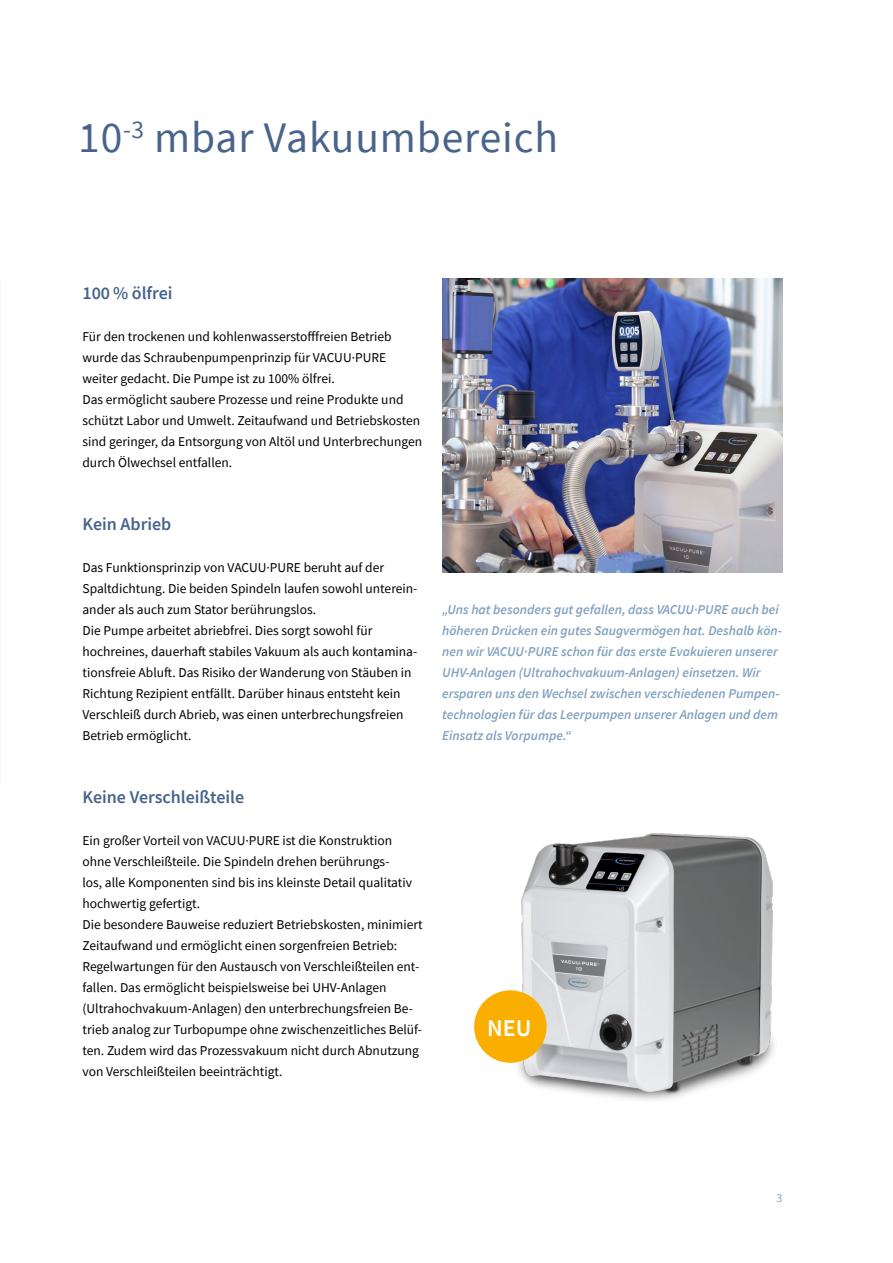
<style>
.page{position:relative;width:893px;height:1263px;background:#fff}
.page>*{position:absolute;margin:0;border:0;box-sizing:border-box;transform-origin:0 0}
.t1{font:43.5px "Source Sans Pro";letter-spacing:.02em;color:#48648b}
.t2{font:600 24px "Source Sans Pro";color:#fff}
.t3{font:600 18px "Source Sans Pro";color:#48648b}
.t4{font:13.5px/21px "Source Sans Pro";color:#000}
.t5{font:italic 600 13.5px/21px "Source Sans Pro";color:#82a2c0}
.t6{font:12px "Source Sans Pro";color:#82a2c0}
</style>
<div class="page">
<img style="left:442px;top:279px;width:340px;height:293px">
<img style="left:474px;top:833px;width:300px;height:267px">
<div style="left:474px;top:990px;width:73px;height:73px;background:#f9ae00;border-radius:50%"></div>
<h1 class="t1" style="left:78px;top:110px;width:481px">10<sup>-3</sup> mbar Vakuumbereich</h1>
<h3 class="t3" style="left:82px;top:281px;width:92px">100 % ölfrei</h3>
<p class="t4" style="left:82px;top:326px;width:341px">Für den trockenen und kohlenwasserstofffreien Betrieb wurde das Schraubenpumpenprinzip für VACUU·PURE weiter gedacht. Die Pumpe ist zu 100% ölfrei.<br>Das ermöglicht saubere Prozesse und reine Produkte und schützt Labor und Umwelt. Zeitaufwand und Betriebskosten sind geringer, da Entsorgung von Altöl und Unterbrechungen durch Ölwechsel entfallen.</p>
<h3 class="t3" style="left:82px;top:512px;width:90px">Kein Abrieb</h3>
<p class="t4" style="left:82px;top:557px;width:336px">Das Funktionsprinzip von VACUU·PURE beruht auf der Spaltdichtung. Die beiden Spindeln laufen sowohl unterein&shy;ander als auch zum Stator berührungslos.<br>Die Pumpe arbeitet abriebfrei. Dies sorgt sowohl für hochreines, dauerhaft stabiles Vakuum als auch kontamina&shy;tionsfreie Abluft. Das Risiko der Wanderung von Stäuben in Richtung Rezipient entfällt. Darüber hinaus entsteht kein Verschleiß durch Abrieb, was einen unterbrechungsfreien Betrieb ermöglicht.</p>
<h3 class="t3" style="left:82px;top:785px;width:163px">Keine Verschleißteile</h3>
<p class="t4" style="left:82px;top:830px;width:342px">Ein großer Vorteil von VACUU·PURE ist die Konstruktion ohne Verschleißteile. Die Spindeln drehen berührungs-<br>los, alle Komponenten sind bis ins kleinste Detail qualitativ hochwertig gefertigt.<br>Die besondere Bauweise reduziert Betriebskosten, minimiert Zeitaufwand und ermöglicht einen sorgenfreien Betrieb:<br>Regelwartungen für den Austausch von Verschleißteilen ent&shy;fallen. Das ermöglicht beispielsweise bei UHV-Anlagen (Ultrahochvakuum-Anlagen) den unterbrechungsfreien Be&shy;trieb analog zur Turbopumpe ohne zwischenzeitliches Belüf&shy;ten. Zudem wird das Prozessvakuum nicht durch Abnutzung von Verschleißteilen beeinträchtigt.</p>
<p class="t5" style="left:442px;top:599px;width:341px">„Uns hat besonders gut gefallen, dass VACUU·PURE auch bei höheren Drücken ein gutes Saugvermögen hat. Deshalb kön&shy;nen wir VACUU·PURE schon für das erste Evakuieren unserer UHV-Anlagen (Ultrahochvakuum-Anlagen) einsetzen. Wir ersparen uns den Wechsel zwischen verschiedenen Pumpen&shy;technologien für das Leerpumpen unserer Anlagen und dem Einsatz als Vorpumpe.“</p>
<h2 class="t2" style="left:487px;top:1012px;width:46px">NEU</h2>
<p class="t6" style="left:776px;top:1191px;width:7px">3</p>
</div>
